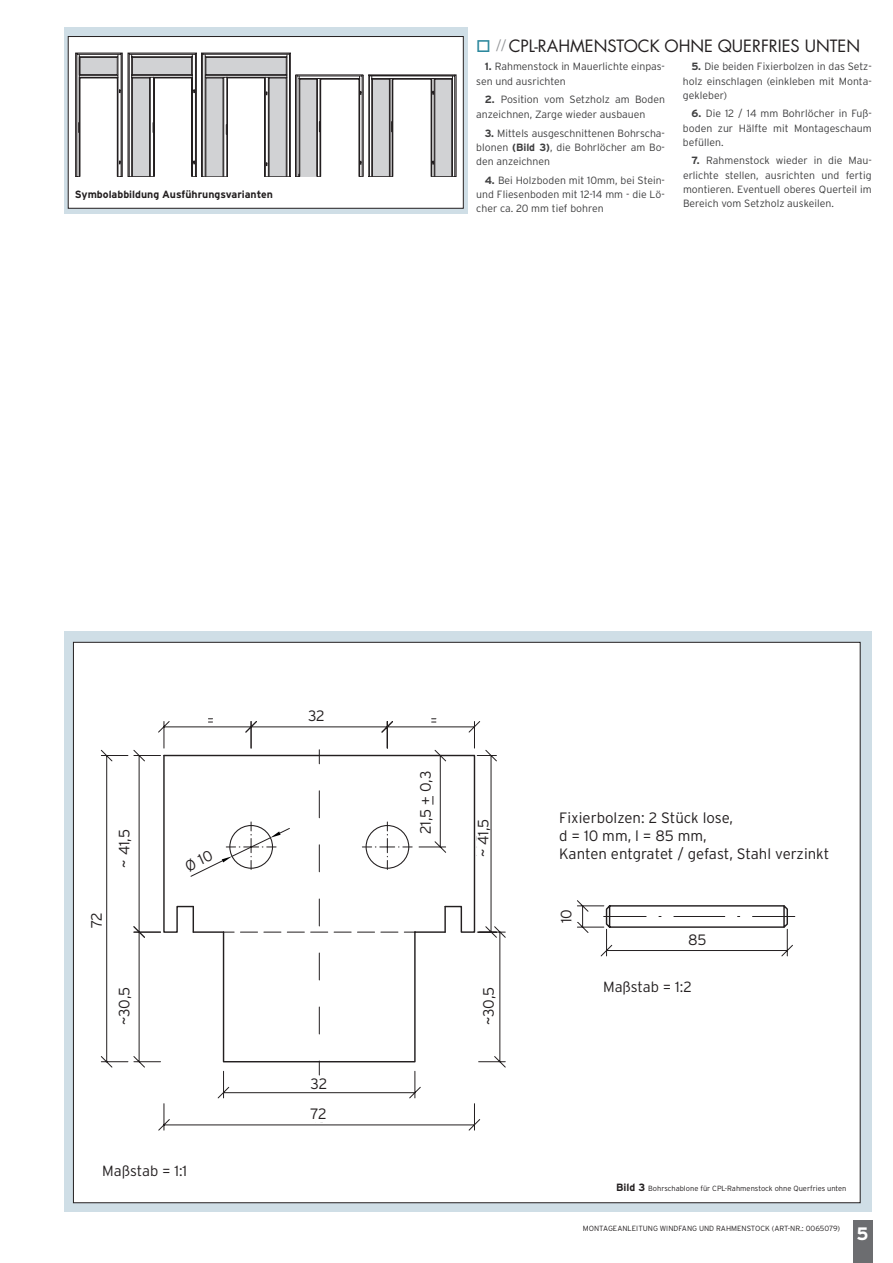
<style>
.page{position:relative;width:893px;height:1263px;background:#fff}
.page>*{position:absolute;margin:0;border:0;box-sizing:border-box;transform-origin:0 0}
.t1{font:700 18px "Interstate";color:#fff}
.t2{font:16.5px "Futura LT Pro";color:#231f20}
.t3{font:300 15px/18px "Interstate";color:#231f20}
.t4{font:300 14.7px "Interstate";letter-spacing:-.005em;color:#231f20}
.t5{font:300 10.5px/14.2px "Interstate";color:#3e3e3f;text-align:justify}
.t6{font:700 10.5px "Interstate";color:#231f20}
.t7{font:300 7.5px "Interstate";color:#231f20}
.s1{color:#2c889d}
.s2{font-family:"Interstate";font-weight:300;font-size:13.5px;color:#939598}
.s3{font-weight:700}
.s4{font-weight:700;font-size:10.5px}
</style>
<div class="page">
<div style="left:853px;top:1220px;width:19px;height:43px;background:#6c6d70"></div>
<div style="left:64px;top:631px;width:808px;height:581px;background:#cfdee6"></div>
<div style="left:73px;top:642px;width:787px;height:561px;background:#fff"></div>
<svg style="left:100px;top:749px;width:406px;height:382px"></svg>
<svg style="left:319px;top:953px;width:1px;height:27px"></svg>
<svg style="left:319px;top:1007px;width:1px;height:27px"></svg>
<svg style="left:319px;top:1061px;width:1px;height:14px"></svg>
<div style="left:113px;top:817px;width:25px;height:60px;background:#fff"></div>
<div style="left:113px;top:965px;width:25px;height:60px;background:#fff"></div>
<div style="left:84px;top:896px;width:20px;height:38px;background:#fff"></div>
<div style="left:476px;top:831px;width:13px;height:38px;background:#fff"></div>
<div style="left:474px;top:965px;width:24px;height:60px;background:#fff"></div>
<div style="left:300px;top:1078px;width:35px;height:13px;background:#fff"></div>
<div style="left:300px;top:1109px;width:35px;height:13px;background:#fff"></div>
<hr style="left:752px;top:916px;width:43px;height:1px;background:#231f20">
<svg style="left:577px;top:900px;width:216px;height:57px"></svg>
<div style="left:564px;top:910px;width:16px;height:12px;background:#fff"></div>
<div style="left:681px;top:934px;width:35px;height:14px;background:#fff"></div>
<div style="left:64px;top:28px;width:404px;height:186px;background:#cfdee6"></div>
<div style="left:68px;top:37px;width:395px;height:171px;background:#fff"></div>
<div style="left:68px;top:36px;width:395px;height:172px;border:1px solid #231f20"></div>
<div style="left:76px;top:53px;width:47px;height:124px;background:#555253"></div>
<svg style="left:76px;top:53px;width:46px;height:124px"></svg>
<svg style="left:128px;top:53px;width:328px;height:124px"></svg>
<svg style="left:123px;top:713px;width:358px;height:225px"></svg>
<p class="t6" style="left:75px;top:189px;width:199px">Symbolabbildung Ausführungsvarianten</p>
<h2 class="t2" style="left:476px;top:35px;width:385px"><span class="s1">□</span> <span class="s2">//</span> CPL-RAHMENSTOCK OHNE QUERFRIES UNTEN</h2>
<p class="t5" style="left:476px;top:59px;width:190px;text-indent:9px"><span class="s3">1.</span> Rahmenstock in Mauerlichte einpas&shy;sen und ausrichten</p>
<p class="t5" style="left:476px;top:92px;width:190px;line-height:15px;text-indent:9px"><span class="s3">2.</span> Position vom Setzholz am Boden anzeichnen, Zarge wieder ausbauen</p>
<p class="t5" style="left:476px;top:126px;width:190px;text-indent:9px"><span class="s3">3.</span> Mittels ausgeschnittenen Bohrscha&shy;blonen <span class="s3">(Bild 3)</span>, die Bohrlöcher am Bo&shy;den anzeichnen</p>
<p class="t5" style="left:476px;top:173px;width:190px;text-indent:9px"><span class="s3">4.</span> Bei Holzboden mit 10mm, bei Stein&shy;und Fliesenboden mit 12-14 mm - die Lö&shy;cher ca. 20 mm tief bohren</p>
<p class="t5" style="left:683px;top:59px;width:190px;text-indent:9px"><span class="s3">5.</span> Die beiden Fixierbolzen in das Setz&shy;holz einschlagen (einkleben mit Monta&shy;gekleber)</p>
<p class="t5" style="left:683px;top:106px;width:190px;text-indent:9px"><span class="s3">6.</span> Die 12 / 14 mm Bohrlöcher in Fuß&shy;boden zur Hälfte mit Montageschaum befüllen.</p>
<p class="t5" style="left:683px;top:153px;width:190px;text-indent:8px"><span class="s3">7.</span> Rahmenstock wieder in die Mau&shy;erlichte stellen, ausrichten und fertig montieren. Eventuell oberes Querteil im Bereich vom Setzholz auskeilen.</p>
<h3 class="t3" style="left:115px;top:867px;width:40px;rotate:-90deg">~ 41,5</h3>
<h3 class="t3" style="left:87px;top:928px;width:18px;rotate:-90deg">72</h3>
<h3 class="t3" style="left:115px;top:1025px;width:40px;rotate:-90deg">~30,5</h3>
<h3 class="t4" style="left:102px;top:1163px;width:86px">Maßstab = 1:1</h3>
<h3 class="t3" style="left:308px;top:707px;width:18px">32</h3>
<h3 class="t3" style="left:311px;top:1068px;width:18px;line-height:30px">32<br>72</h3>
<h3 class="t3" style="left:416px;top:834px;width:65px;rotate:-90deg">21,5 + 0,3</h3>
<h3 class="t3" style="left:474px;top:857px;width:40px;rotate:-90deg">~ 41,5</h3>
<h3 class="t3" style="left:479px;top:1025px;width:40px;rotate:-90deg">~30,5</h3>
<h3 class="t3" style="left:559px;top:809px;width:271px">Fixierbolzen: 2 Stück lose,<br>d = 10 mm, l = 85 mm,<br>Kanten entgratet / gefast, Stahl verzinkt</h3>
<h3 class="t3" style="left:557px;top:923px;width:16px;rotate:-90deg">10</h3>
<h3 class="t3" style="left:688px;top:930px;width:20px">85</h3>
<h3 class="t4" style="left:603px;top:979px;width:90px">Maßstab = 1:2</h3>
<p class="t7" style="left:616px;top:1184px;width:232px"><span class="s4">Bild 3</span> Bohrschablone für CPL-Rahmenstock ohne Querfries unten</p>
<p class="t7" style="left:583px;top:1224px;width:259px">MONTAGEANLEITUNG WINDFANG UND RAHMENSTOCK (ART-NR.: 0065079)</p>
<h1 class="t1" style="left:856px;top:1223px;width:14px">5</h1>
</div>
